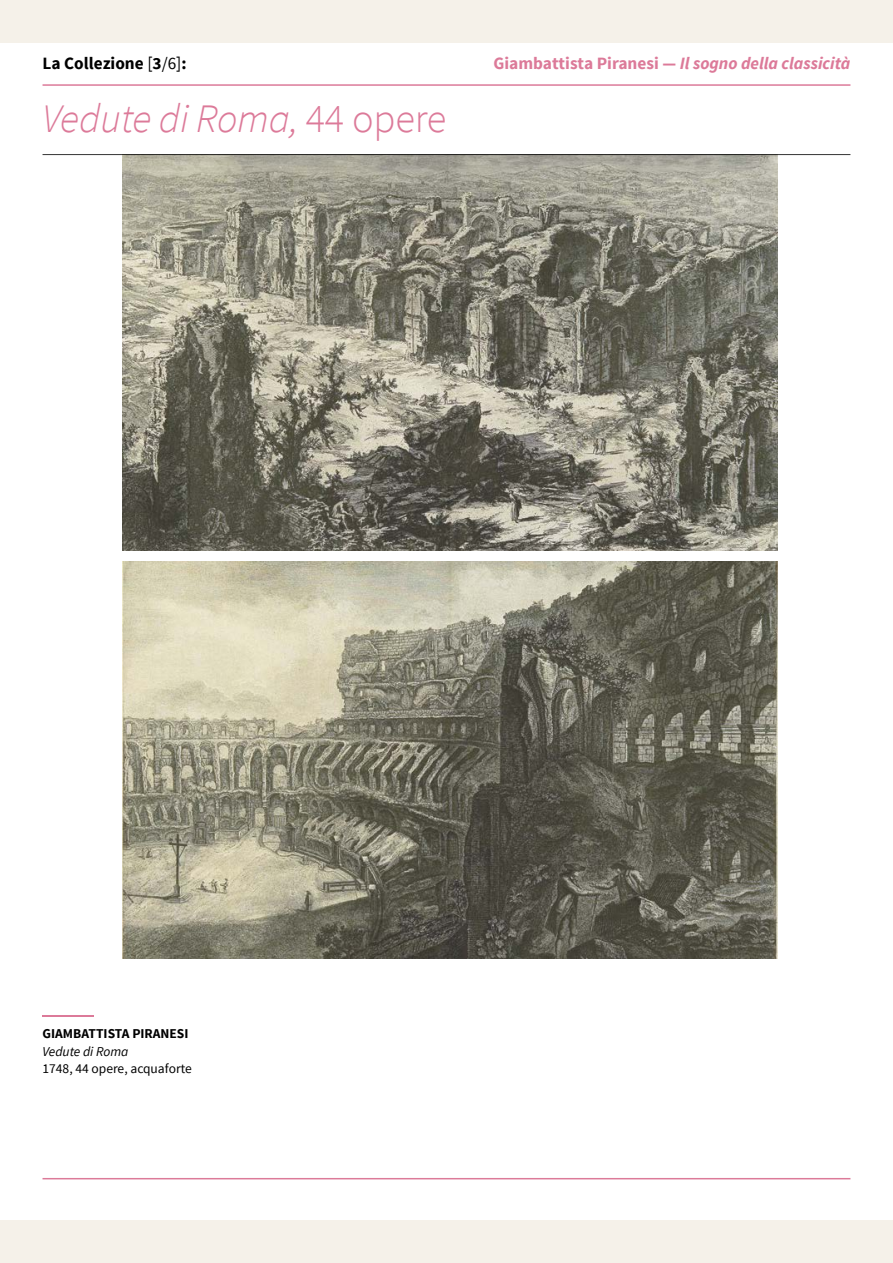
<style>
.page{position:relative;width:893px;height:1263px;background:#fff}
.page>*{position:absolute;margin:0;border:0;box-sizing:border-box;transform-origin:0 0}
.t1{font:italic 300 40.5px "Source Sans Pro";letter-spacing:-.005em;color:#dc7a99}
.t2{font:italic 700 17.25px "Source Sans Pro";color:#dc7a99}
.t3{font:700 17.25px "Source Sans Pro";color:#000}
.t4{font:13.5px "Source Sans Pro";color:#000}
.t5{font:700 13.5px "Source Sans Pro";color:#000}
.t6{font:italic 13.5px "Source Sans Pro";color:#000}
.s1{font-weight:400}
.s2{font-style:normal}
</style>
<div class="page">
<hr style="left:43px;top:84px;width:807px;height:2px;background:#dc7a99">
<hr style="left:43px;top:1178px;width:807px;height:1px;background:#dc7a99">
<hr style="left:43px;top:1015px;width:51px;height:2px;background:#dc7a99">
<img style="left:123px;top:155px;width:655px;height:396px">
<img style="left:123px;top:562px;width:655px;height:396px">
<div style="left:0;top:0;width:893px;height:43px;background:#f5f1e9"></div>
<div style="left:0;top:1220px;width:893px;height:43px;background:#f5f1e9"></div>
<hr style="left:43px;top:154px;width:807px;height:1px;background:#000">
<p class="t3" style="left:43px;top:52px;width:146px">La Collezione <span class="s1">[</span>3<span class="s1">/6]</span>:</p>
<p class="t2" style="left:493px;top:52px;width:359px"><span class="s2">Giambattista Piranesi —</span> Il sogno della classicità</p>
<h1 class="t1" style="left:43px;top:94px;width:405px">Vedute di Roma, <span class="s2">44 opere</span></h1>
<p class="t5" style="left:43px;top:1025px;width:147px">GIAMBATTISTA PIRANESI</p>
<p class="t6" style="left:43px;top:1043px;width:87px">Vedute di Roma</p>
<p class="t4" style="left:43px;top:1060px;width:151px">1748, 44 opere, acquaforte</p>
</div>
